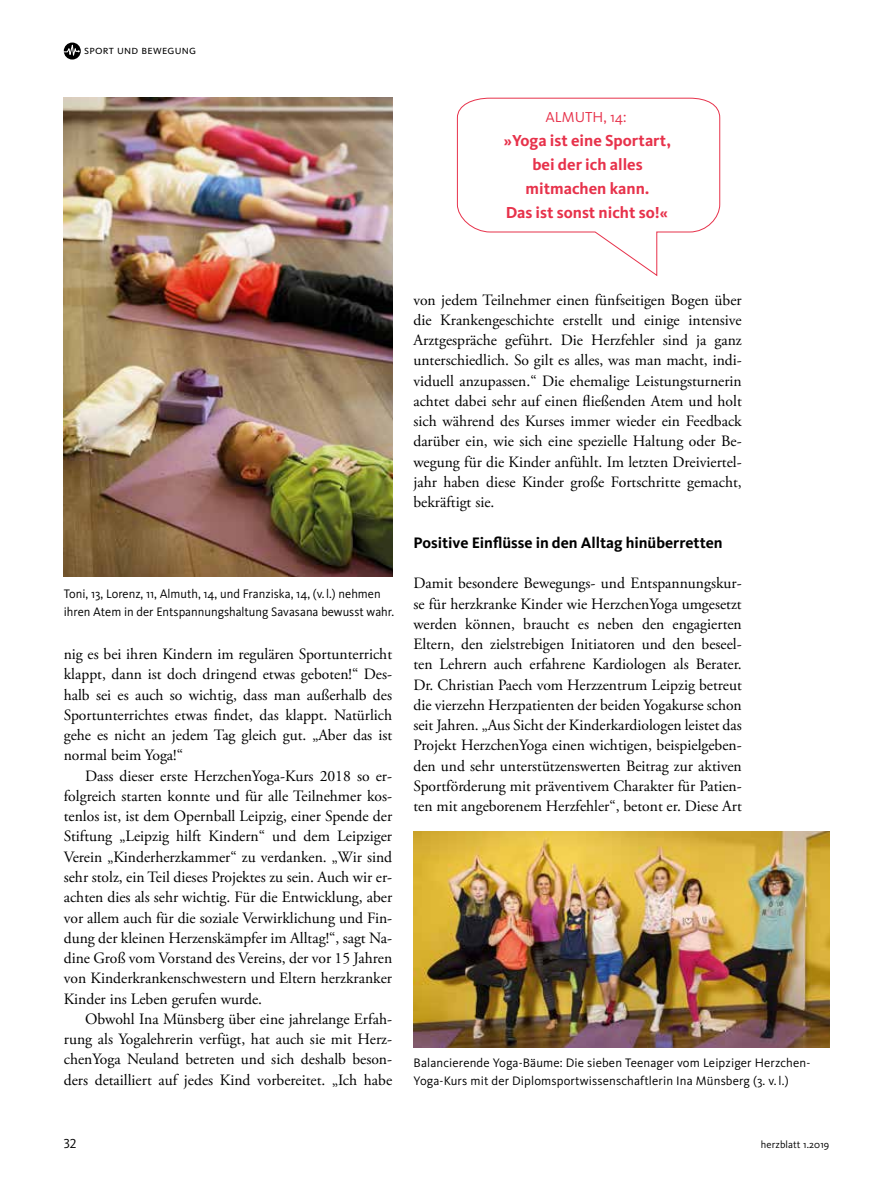
<style>
.page{position:relative;width:893px;height:1191px;background:#fff}
.page>*{position:absolute;margin:0;border:0;box-sizing:border-box;transform-origin:0 0}
.t1{font:700 16.5px/24px "Kievit";color:#e7324b;text-align:center}
.t2{font:15.75px/20.2px "Adobe Garamond Pro";color:#000;text-align:justify}
.t3{font:700 15.75px "Kievit";color:#000}
.t4{font:15px "Kievit";color:#e7324b}
.t5{font:13.5px "Kievit Regular SC";color:#000}
.t6{font:12.75px/18px "Kievit";color:#000}
.t7{font:12px "Kievit Regular SC";letter-spacing:.02em;color:#000}
.t8{font:10.5px "Kievit";letter-spacing:.01em;color:#000}
.s1{font-size:15px}
</style>
<div class="page">
<svg style="left:63px;top:42px;width:17px;height:18px"></svg>
<img style="left:64px;top:98px;width:328px;height:479px">
<img style="left:414px;top:831px;width:415px;height:216px">
<svg style="left:457px;top:97px;width:263px;height:179px"></svg>
<p class="t7" style="left:84px;top:43px;width:114px">sport und bewegung</p>
<p class="t4" style="left:545px;top:108px;width:83px">ALMUTH, 14:</p>
<p class="t1" style="left:504px;top:128px;width:169px"><span class="s1">»</span>Yoga ist eine Sportart, bei der ich alles mitmachen kann.<br>Das ist sonst nicht so!<span class="s1">«</span></p>
<p class="t6" style="left:64px;top:585px;width:332px">Toni, 13, Lorenz, 11, Almuth, 14, und Franziska, 14, (v. l.) nehmen ihren Atem in der Entspannungshaltung Savasana bewusst wahr.</p>
<p class="t2" style="left:64px;top:644px;width:330px">nig es bei ihren Kindern im regulären Sportunterricht klappt, dann ist doch dringend etwas geboten!“ Des&shy;halb sei es auch so wichtig, dass man außerhalb des Sportunterrichtes etwas findet, das klappt. Natürlich gehe es nicht an jedem Tag gleich gut. „Aber das ist normal beim Yoga!“</p>
<p class="t2" style="left:64px;top:766px;width:330px;text-indent:21px">Dass dieser erste HerzchenYoga-Kurs 2018 so er&shy;folgreich starten konnte und für alle Teilnehmer kos&shy;tenlos ist, ist dem Opernball Leipzig, einer Spende der Stiftung „Leipzig hilft Kindern“ und dem Leipziger Verein „Kinderherzkammer“ zu verdanken. „Wir sind sehr stolz, ein Teil dieses Projektes zu sein. Auch wir er&shy;achten dies als sehr wichtig. Für die Entwicklung, aber vor allem auch für die soziale Verwirklichung und Fin&shy;dung der kleinen Herzenskämpfer im Alltag!“, sagt Na&shy;dine Groß vom Vorstand des Vereins, der vor 15 Jahren von Kinderkrankenschwestern und Eltern herzkranker Kinder ins Leben gerufen wurde.</p>
<p class="t2" style="left:64px;top:1009px;width:330px;text-indent:21px">Obwohl Ina Münsberg über eine jahrelange Erfah&shy;rung als Yogalehrerin verfügt, hat auch sie mit Herz&shy;chenYoga Neuland betreten und sich deshalb beson&shy;ders detailliert auf jedes Kind vorbereitet. „Ich habe</p>
<p class="t2" style="left:413px;top:290px;width:330px">von jedem Teilnehmer einen fünfseitigen Bogen über die Krankengeschichte erstellt und einige intensive Arztgespräche geführt. Die Herzfehler sind ja ganz unterschiedlich. So gilt es alles, was man macht, indi&shy;viduell anzupassen.“ Die ehemalige Leistungsturnerin achtet dabei sehr auf einen fließenden Atem und holt sich während des Kurses immer wieder ein Feedback darüber ein, wie sich eine spezielle Haltung oder Be&shy;wegung für die Kinder anfühlt. Im letzten Dreiviertel&shy;jahr haben diese Kinder große Fortschritte gemacht, bekräftigt sie.</p>
<p class="t3" style="left:413px;top:533px;width:311px">Positive Einflüsse in den Alltag hinüberretten</p>
<p class="t2" style="left:413px;top:573px;width:330px">Damit besondere Bewegungs- und Entspannungskur&shy;se für herzkranke Kinder wie HerzchenYoga umgesetzt werden können, braucht es neben den engagierten Eltern, den zielstrebigen Initiatoren und den beseel&shy;ten Lehrern auch erfahrene Kardiologen als Berater.<br>Dr. Christian Paech vom Herzzentrum Leipzig betreut die vierzehn Herzpatienten der beiden Yogakurse schon seit Jahren. „Aus Sicht der Kinderkardiologen leistet das Projekt HerzchenYoga einen wichtigen, beispielgeben&shy;den und sehr unterstützenswerten Beitrag zur aktiven Sportförderung mit präventivem Charakter für Patien&shy;ten mit angeborenem Herzfehler“, betont er. Diese Art</p>
<p class="t6" style="left:414px;top:1053px;width:397px">Balancierende Yoga-Bäume: Die sieben Teenager vom Leipziger Herzchen-<br>Yoga-Kurs mit der Diplomsportwissenschaftlerin Ina Münsberg (3. v. l.)</p>
<p class="t5" style="left:64px;top:1136px;width:14px">32</p>
<p class="t8" style="left:761px;top:1139px;width:70px">herzblatt 1.2019</p>
</div>
